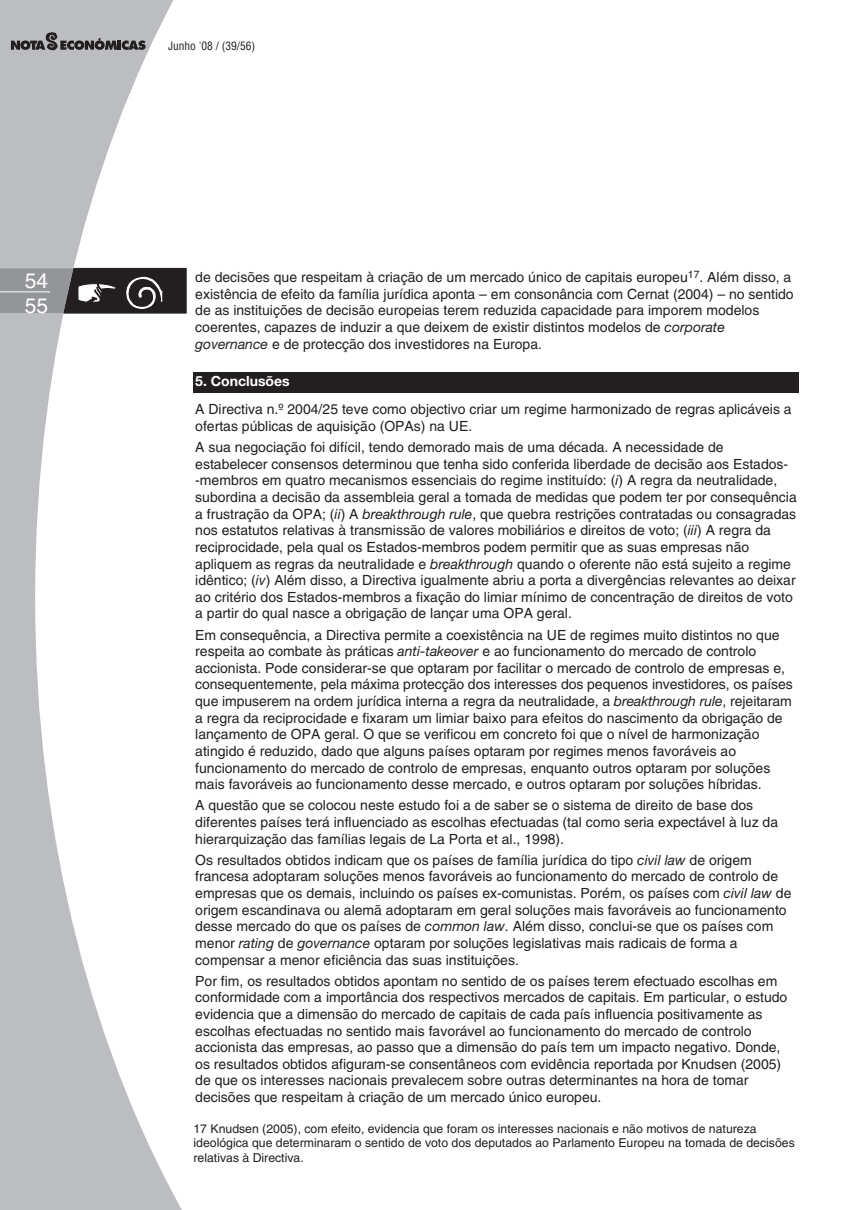
<style>
.page{position:relative;width:863px;height:1210px;background:#fff}
.page>*{position:absolute;margin:0;border:0;box-sizing:border-box;transform-origin:0 0}
.t1{font:21px/25.2px "Helvetica";color:#fff}
.t2{font:14px/16.6px "Helvetica";color:#231f20}
.t3{font:700 14px "Helvetica Neue";color:#fff}
.t4{font:12.25px/14.9px "Helvetica";color:#231f20}
.t5{font:condensed 11.38px "Helvetica";color:#231f20}
.s1{font-family:"Helvetica Neue";font-style:italic}
</style>
<div class="page">
<svg style="left:0;top:0;width:187px;height:1209px"></svg>
<svg style="left:11px;top:32px;width:135px;height:19px;background:#838284"></svg>
<svg style="left:0;top:268px;width:186px;height:45px;background:#5d5b5d"></svg>
<hr style="left:0;top:291px;width:50px;height:1px;background:#fff">
<div style="left:193px;top:372px;width:606px;height:21px;background:#231f20"></div>
<h1 class="t1" style="left:25px;top:269px;width:25px">54<br>55</h1>
<p class="t5" style="left:168px;top:41px;width:89px">Junho '08 / (39/56)</p>
<p class="t2" style="left:195px;top:270px;width:600px">de decisões que respeitam à criação de um mercado único de capitais europeu<sup>17</sup>. Além disso, a existência de efeito da família jurídica aponta – em consonância com Cernat (2004) – no sentido de as instituições de decisão europeias terem reduzida capacidade para imporem modelos coerentes, capazes de induzir a que deixem de existir distintos modelos de <span class="s1">corporate governance</span> e de protecção dos investidores na Europa.</p>
<p class="t3" style="left:195px;top:376px;width:96px">5. Conclusões</p>
<p class="t2" style="left:195px;top:402px;width:598px">A Directiva n.º 2004/25 teve como objectivo criar um regime harmonizado de regras aplicáveis a ofertas públicas de aquisição (OPAs) na UE.</p>
<p class="t2" style="left:195px;top:440px;width:603px">A sua negociação foi difícil, tendo demorado mais de uma década. A necessidade de estabelecer consensos determinou que tenha sido conferida liberdade de decisão aos Estados--membros em quatro mecanismos essenciais do regime instituído: (<span class="s1">i</span>) A regra da neutralidade, subordina a decisão da assembleia geral a tomada de medidas que podem ter por consequência a frustração da OPA; (<span class="s1">ii</span>) A <span class="s1">breakthrough rule</span>, que quebra restrições contratadas ou consagradas nos estatutos relativas à transmissão de valores mobiliários e direitos de voto; (<span class="s1">iii</span>) A regra da reciprocidade, pela qual os Estados-membros podem permitir que as suas empresas não apliquem as regras da neutralidade e <span class="s1">breakthrough</span> quando o oferente não está sujeito a regime idêntico; (<span class="s1">iv</span>) Além disso, a Directiva igualmente abriu a porta a divergências relevantes ao deixar ao critério dos Estados-membros a fixação do limiar mínimo de concentração de direitos de voto a partir do qual nasce a obrigação de lançar uma OPA geral.</p>
<p class="t2" style="left:195px;top:627px;width:599px">Em consequência, a Directiva permite a coexistência na UE de regimes muito distintos no que respeita ao combate às práticas <span class="s1">anti-takeover</span> e ao funcionamento do mercado de controlo accionista. Pode considerar-se que optaram por facilitar o mercado de controlo de empresas e, consequentemente, pela máxima protecção dos interesses dos pequenos investidores, os países que impuserem na ordem jurídica interna a regra da neutralidade, a <span class="s1">breakthrough rule</span>, rejeitaram a regra da reciprocidade e fixaram um limiar baixo para efeitos do nascimento da obrigação de lançamento de OPA geral. O que se verificou em concreto foi que o nível de harmonização atingido é reduzido, dado que alguns países optaram por regimes menos favoráveis ao funcionamento do mercado de controlo de empresas, enquanto outros optaram por soluções mais favoráveis ao funcionamento desse mercado, e outros optaram por soluções híbridas.</p>
<p class="t2" style="left:195px;top:798px;width:584px">A questão que se colocou neste estudo foi a de saber se o sistema de direito de base dos diferentes países terá influenciado as escolhas efectuadas (tal como seria expectável à luz da hierarquização das famílias legais de La Porta et al., 1998).</p>
<p class="t2" style="left:195px;top:852px;width:598px">Os resultados obtidos indicam que os países de família jurídica do tipo <span class="s1">civil law</span> de origem francesa adoptaram soluções menos favoráveis ao funcionamento do mercado de controlo de empresas que os demais, incluindo os países ex-comunistas. Porém, os países com <span class="s1">civil law</span> de origem escandinava ou alemã adoptaram em geral soluções mais favoráveis ao funcionamento desse mercado do que os países de <span class="s1">common law</span>. Além disso, conclui-se que os países com menor <span class="s1">rating</span> de <span class="s1">governance</span> optaram por soluções legislativas mais radicais de forma a compensar a menor eficiência das suas instituições.</p>
<p class="t2" style="left:195px;top:973px;width:593px">Por fim, os resultados obtidos apontam no sentido de os países terem efectuado escolhas em conformidade com a importância dos respectivos mercados de capitais. Em particular, o estudo evidencia que a dimensão do mercado de capitais de cada país influencia positivamente as escolhas efectuadas no sentido mais favorável ao funcionamento do mercado de controlo accionista das empresas, ao passo que a dimensão do país tem um impacto negativo. Donde, os resultados obtidos afiguram-se consentâneos com evidência reportada por Knudsen (2005) de que os interesses nacionais prevalecem sobre outras determinantes na hora de tomar decisões que respeitam à criação de um mercado único europeu.</p>
<p class="t4" style="left:193px;top:1121px;width:603px">17 Knudsen (2005), com efeito, evidencia que foram os interesses nacionais e não motivos de natureza ideológica que determinaram o sentido de voto dos deputados ao Parlamento Europeu na tomada de decisões relativas à Directiva.</p>
</div>
